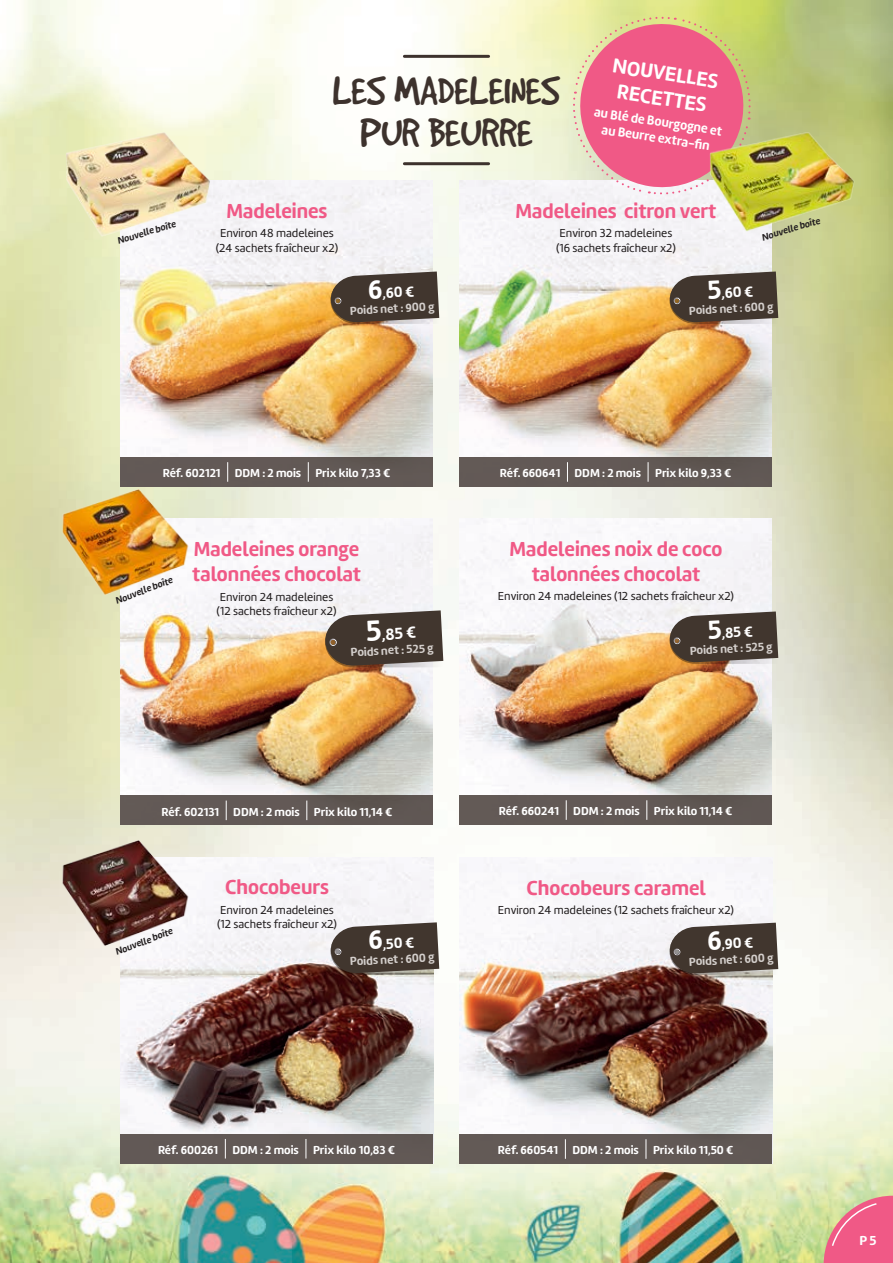
<style>
.page{position:relative;width:893px;height:1263px;background:#fff}
.page>*{position:absolute;margin:0;border:0;box-sizing:border-box;transform-origin:0 0}
.t1{font:45px "Good Dog";color:#3d322d;scale:.96 1}
.t2{font:700 21px/25.2px "Amelia Rounded";color:#f05986;text-align:center;scale:.96 1}
.t3{font:700 21px "Amelia Rounded";color:#fff;scale:.96 1}
.t4{font:700 16.5px "Amelia Rounded";color:#fff}
.t5{font:700 15px "Amelia Rounded";color:#fff}
.t6{font:700 13.5px "Amelia Rounded";color:#fff;scale:.96 1}
.t7{font:700 13.5px "Amelia Rounded";color:#fff}
.t8{font:12px "Amelia Rounded Regular";color:#231f20}
.t9{font:700 12px "Amelia Rounded";color:#fff}
.t10{font:700 12px "Amelia Rounded";color:#d4cfcc}
.t11{font:700 9.75px "Amelia Rounded";color:#231f20;scale:.96 1}
.s1{font-size:27px}
.s2{font-size:30px}
</style>
<div class="page">
<img style="left:1px;top:0;width:892px;height:1263px">
<img style="left:0;top:0;width:1px;height:1263px">
<img style="left:120px;top:519px;width:313px;height:276px">
<div style="left:120px;top:795px;width:313px;height:30px;background:#625956"></div>
<svg style="left:226px;top:800px;width:1px;height:20px"></svg>
<svg style="left:306px;top:800px;width:1px;height:20px"></svg>
<svg style="left:325px;top:610px;width:118px;height:57px;background:#5c5047"></svg>
<img style="left:121px;top:857px;width:312px;height:276px">
<div style="left:121px;top:1133px;width:312px;height:30px;background:#625956"></div>
<svg style="left:225px;top:1139px;width:1px;height:19px"></svg>
<svg style="left:306px;top:1139px;width:1px;height:19px"></svg>
<svg style="left:330px;top:922px;width:109px;height:53px;background:#594e47"></svg>
<img style="left:460px;top:857px;width:312px;height:277px">
<div style="left:459px;top:1134px;width:313px;height:30px;background:#625956"></div>
<svg style="left:565px;top:1139px;width:1px;height:20px"></svg>
<svg style="left:646px;top:1139px;width:1px;height:20px"></svg>
<svg style="left:669px;top:923px;width:109px;height:52px;background:#584e47"></svg>
<img style="left:120px;top:180px;width:313px;height:277px">
<div style="left:120px;top:457px;width:313px;height:30px;background:#625956"></div>
<svg style="left:227px;top:462px;width:1px;height:20px"></svg>
<svg style="left:308px;top:462px;width:1px;height:20px"></svg>
<svg style="left:330px;top:271px;width:109px;height:53px;background:#5e5247"></svg>
<img style="left:459px;top:180px;width:313px;height:277px">
<div style="left:459px;top:457px;width:313px;height:30px;background:#625956"></div>
<svg style="left:567px;top:462px;width:1px;height:20px"></svg>
<svg style="left:648px;top:462px;width:1px;height:20px"></svg>
<svg style="left:669px;top:271px;width:109px;height:53px;background:#5e5147"></svg>
<hr style="left:404px;top:162px;width:85px;height:3px;background:#3d322d">
<hr style="left:404px;top:55px;width:85px;height:3px;background:#3d322d">
<img style="left:459px;top:518px;width:313px;height:277px">
<div style="left:459px;top:795px;width:313px;height:30px;background:#625956"></div>
<svg style="left:566px;top:800px;width:1px;height:20px"></svg>
<svg style="left:646px;top:800px;width:1px;height:20px"></svg>
<svg style="left:669px;top:611px;width:109px;height:53px;background:#5e5147"></svg>
<svg style="left:571px;top:14px;width:182px;height:183px;background:#ea8893"></svg>
<img style="left:55px;top:109px;width:166px;height:149px">
<img style="left:55px;top:480px;width:138px;height:124px">
<img style="left:55px;top:831px;width:138px;height:124px">
<img style="left:699px;top:109px;width:166px;height:149px">
<svg style="left:824px;top:1196px;width:69px;height:67px;background:#e9798d"></svg>
<p class="t11" style="left:116px;top:235px;width:65px;rotate:-17deg">Nouvelle boîte</p>
<p class="t1" style="left:333px;top:67px;width:239px">LES MADELEINES</p>
<p class="t1" style="left:360px;top:109px;width:181px">PUR BEURRE</p>
<p class="t3" style="left:615px;top:52px;width:112px;rotate:9deg">NOUVELLES</p>
<p class="t3" style="left:619px;top:78px;width:95px;rotate:9deg">RECETTES</p>
<p class="t6" style="left:596px;top:103px;width:136px;rotate:9deg">au Blé de Bourgogne et</p>
<p class="t6" style="left:603px;top:120px;width:115px;rotate:9deg">au Beurre extra-fi n</p>
<p class="t2" style="left:226px;top:198px;width:107px">Madeleines</p>
<p class="t8" style="left:220px;top:226px;width:115px">Environ 48 madeleines</p>
<p class="t8" style="left:216px;top:240px;width:124px">(24 sachets fraîcheur x2)</p>
<p class="t5" style="left:368px;top:284px;width:48px;rotate:-3deg"><span class="s1">6</span>,60 €</p>
<p class="t10" style="left:350px;top:303px;width:86px;rotate:-3deg">Poids net : 900 g</p>
<p class="t2" style="left:516px;top:198px;width:211px">Madeleines citron vert</p>
<p class="t8" style="left:560px;top:226px;width:114px">Environ 32 madeleines</p>
<p class="t8" style="left:556px;top:240px;width:121px">(16 sachets fraîcheur x2)</p>
<p class="t5" style="left:707px;top:284px;width:47px;rotate:-3deg"><span class="s1">5</span>,60 €</p>
<p class="t10" style="left:689px;top:303px;width:86px;rotate:-3deg">Poids net : 600 g</p>
<p class="t11" style="left:760px;top:232px;width:65px;rotate:-17deg">Nouvelle boîte</p>
<p class="t9" style="left:163px;top:465px;width:229px">Réf. 602121 DDM : 2 mois Prix kilo 7,33 €</p>
<p class="t11" style="left:113px;top:595px;width:65px;rotate:-21deg">Nouvelle boîte</p>
<p class="t2" style="left:194px;top:536px;width:174px">Madeleines orange</p>
<p class="t2" style="left:192px;top:561px;width:177px">talonnées chocolat</p>
<p class="t8" style="left:220px;top:589px;width:115px">Environ 24 madeleines</p>
<p class="t8" style="left:217px;top:603px;width:121px">(12 sachets fraîcheur x2)</p>
<p class="t4" style="left:366px;top:624px;width:51px;rotate:-3deg"><span class="s2">5</span>,85 €</p>
<p class="t10" style="left:350px;top:645px;width:84px;rotate:-3deg">Poids net : 525 g</p>
<p class="t9" style="left:161px;top:804px;width:233px">Réf. 602131 DDM : 2 mois Prix kilo 11,14 €</p>
<p class="t11" style="left:113px;top:946px;width:65px;rotate:-21deg">Nouvelle boîte</p>
<p class="t2" style="left:225px;top:874px;width:110px">Chocobeurs</p>
<p class="t8" style="left:220px;top:902px;width:115px">Environ 24 madeleines</p>
<p class="t8" style="left:217px;top:917px;width:121px">(12 sachets fraîcheur x2)</p>
<p class="t5" style="left:368px;top:935px;width:47px;rotate:-3deg"><span class="s1">6</span>,50 €</p>
<p class="t10" style="left:350px;top:954px;width:86px;rotate:-3deg">Poids net : 600 g</p>
<p class="t9" style="left:500px;top:465px;width:233px">Réf. 660641 DDM : 2 mois Prix kilo 9,33 €</p>
<p class="t2" style="left:510px;top:536px;width:223px">Madeleines noix de coco talonnées chocolat</p>
<p class="t8" style="left:498px;top:589px;width:238px">Environ 24 madeleines (12 sachets fraîcheur x2)</p>
<p class="t5" style="left:707px;top:624px;width:47px;rotate:-3deg"><span class="s1">5</span>,85 €</p>
<p class="t10" style="left:689px;top:643px;width:84px;rotate:-3deg">Poids net : 525 g</p>
<p class="t9" style="left:499px;top:803px;width:235px">Réf. 660241 DDM : 2 mois Prix kilo 11,14 €</p>
<p class="t2" style="left:526px;top:875px;width:188px">Chocobeurs caramel</p>
<p class="t8" style="left:498px;top:902px;width:238px">Environ 24 madeleines (12 sachets fraîcheur x2)</p>
<p class="t5" style="left:707px;top:935px;width:48px;rotate:-3deg"><span class="s1">6</span>,90 €</p>
<p class="t10" style="left:689px;top:954px;width:86px;rotate:-3deg">Poids net : 600 g</p>
<p class="t9" style="left:158px;top:1142px;width:239px">Réf. 600261 DDM : 2 mois Prix kilo 10,83 €</p>
<p class="t9" style="left:498px;top:1142px;width:237px">Réf. 660541 DDM : 2 mois Prix kilo 11,50 €</p>
<p class="t7" style="left:860px;top:1231px;width:18px">P 5</p>
</div>
